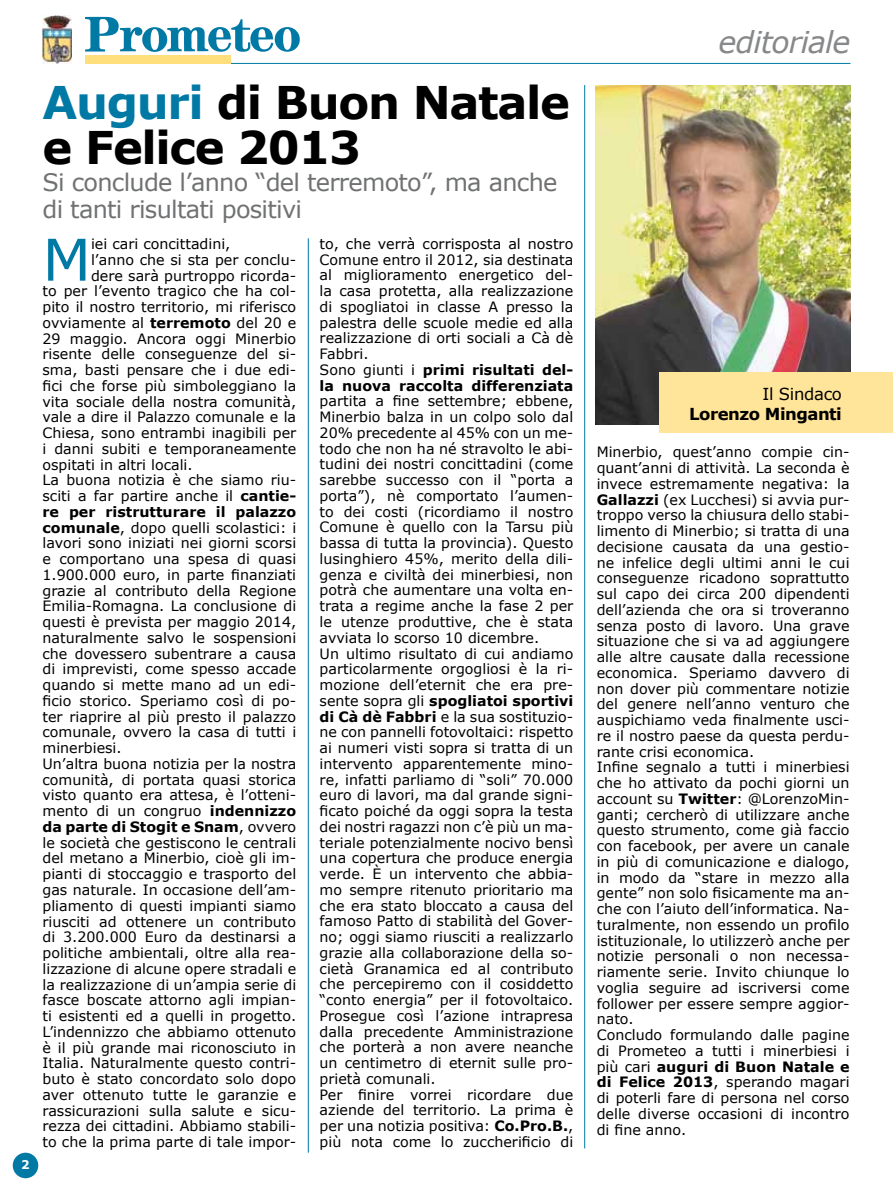
<style>
.page{position:relative;width:893px;height:1191px;background:#fff}
.page>*{position:absolute;margin:0;border:0;box-sizing:border-box;transform-origin:0 0}
.t1{font:57.6px "Verdana";color:#0079a5}
.t2{font:700 45px/44.2px "Verdana";letter-spacing:-.03em;color:#000}
.t3{font:italic 30px "Verdana";letter-spacing:-.03em;color:#87888a}
.t4{font:24px/27px "Verdana";letter-spacing:-.03em;color:#707172}
.t5{font:700 16.5px "Verdana";letter-spacing:-.03em;color:#000}
.t6{font:16.5px "Verdana";letter-spacing:-.02em;color:#000}
.t7{font:14.25px/15.8px "Verdana";color:#000}
.t8{font:700 14.25px "Verdana";color:#000}
.t9{font:700 12px "Verdana";color:#fff}
.s1{color:#0079a5}
.s2{font-weight:700}
.s3{font-weight:400}
</style>
<div class="page">
<hr style="left:85px;top:63px;width:765px;height:1px;background:#0079a5">
<svg style="left:85px;top:17px;width:215px;height:35px"></svg>
<div style="left:85px;top:55px;width:146px;height:9px;background:#ffde7c"></div>
<img style="left:42px;top:16px;width:29px;height:47px">
<img style="left:595px;top:85px;width:255px;height:339px">
<div style="left:659px;top:372px;width:234px;height:61px;background:#ffe59a"></div>
<hr style="left:308px;top:238px;width:1px;height:914px;background:#0079a5">
<hr style="left:584px;top:85px;width:1px;height:1063px;background:#0079a5">
<div style="left:13px;top:1152px;width:25px;height:26px;background:#0079a5;border-radius:50%"></div>
<p class="t9" style="left:21px;top:1157px;width:10px">2</p>
<h2 class="t2" style="left:43px;top:81px;width:529px"><span class="s1">Auguri</span> di Buon Natale e Felice 2013</h2>
<h3 class="t4" style="left:43px;top:169px;width:516px">Si conclude l’anno “del terremoto”, ma anche di tanti risultati positivi</h3>
<h1 class="t1" style="left:43px;top:223px;width:50px">M</h1>
<p class="t7" style="left:91px;top:236px;width:141px">iei cari concittadini,</p>
<p class="t7" style="left:91px;top:252px;width:207px">l’anno che si sta per conclu-</p>
<p class="t7" style="left:91px;top:268px;width:207px">dere sarà purtroppo ricorda-</p>
<p class="t7" style="left:43px;top:283px;width:255px">to per l’evento tragico che ha col-</p>
<p class="t7" style="left:43px;top:299px;width:255px">pito il nostro territorio, mi riferisco</p>
<p class="t7" style="left:43px;top:315px;width:255px">ovviamente al <span class="s2">terremoto</span> del 20 e</p>
<p class="t7" style="left:43px;top:331px;width:255px">29 maggio. Ancora oggi Minerbio</p>
<p class="t7" style="left:43px;top:346px;width:255px">risente delle conseguenze del si-</p>
<p class="t7" style="left:43px;top:362px;width:255px">sma, basti pensare che i due edi-</p>
<p class="t7" style="left:43px;top:378px;width:255px">fici che forse più simboleggiano la</p>
<p class="t7" style="left:43px;top:394px;width:255px">vita sociale della nostra comunità,</p>
<p class="t7" style="left:43px;top:409px;width:255px">vale a dire il Palazzo comunale e la</p>
<p class="t7" style="left:43px;top:425px;width:255px">Chiesa, sono entrambi inagibili per</p>
<p class="t7" style="left:43px;top:441px;width:255px">i danni subiti e temporaneamente</p>
<p class="t7" style="left:43px;top:457px;width:152px">ospitati in altri locali.</p>
<p class="t7" style="left:43px;top:472px;width:255px">La buona notizia è che siamo riu-</p>
<p class="t7" style="left:43px;top:488px;width:255px">sciti a far partire anche il <span class="s2">cantie-</span></p>
<p class="t8" style="left:43px;top:502px;width:255px">re per ristrutturare il palazzo</p>
<p class="t7" style="left:43px;top:520px;width:255px"><span class="s2">comunale</span>, dopo quelli scolastici: i</p>
<p class="t7" style="left:43px;top:535px;width:255px">lavori sono iniziati nei giorni scorsi</p>
<p class="t7" style="left:43px;top:551px;width:255px">e comportano una spesa di quasi</p>
<p class="t7" style="left:43px;top:567px;width:255px">1.900.000 euro, in parte finanziati</p>
<p class="t7" style="left:43px;top:583px;width:255px">grazie al contributo della Regione</p>
<p class="t7" style="left:43px;top:598px;width:255px">Emilia-Romagna. La conclusione di</p>
<p class="t7" style="left:43px;top:614px;width:255px">questi è prevista per maggio 2014,</p>
<p class="t7" style="left:43px;top:630px;width:255px">naturalmente salvo le sospensioni</p>
<p class="t7" style="left:43px;top:646px;width:255px">che dovessero subentrare a causa</p>
<p class="t7" style="left:43px;top:661px;width:255px">di imprevisti, come spesso accade</p>
<p class="t7" style="left:43px;top:677px;width:255px">quando si mette mano ad un edi-</p>
<p class="t7" style="left:43px;top:693px;width:255px">ficio storico. Speriamo così di po-</p>
<p class="t7" style="left:43px;top:709px;width:255px">ter riaprire al più presto il palazzo</p>
<p class="t7" style="left:43px;top:724px;width:255px">comunale, ovvero la casa di tutti i</p>
<p class="t7" style="left:43px;top:740px;width:81px">minerbiesi.</p>
<p class="t7" style="left:43px;top:756px;width:255px">Un’altra buona notizia per la nostra</p>
<p class="t7" style="left:43px;top:772px;width:255px">comunità, di portata quasi storica</p>
<p class="t7" style="left:43px;top:787px;width:255px">visto quanto era attesa, è l’otteni-</p>
<p class="t7" style="left:43px;top:803px;width:255px">mento di un congruo <span class="s2">indennizzo</span></p>
<p class="t8" style="left:43px;top:817px;width:255px">da parte di Stogit e Snam<span class="s3">, ovvero</span></p>
<p class="t7" style="left:43px;top:835px;width:255px">le società che gestiscono le centrali</p>
<p class="t7" style="left:43px;top:850px;width:255px">del metano a Minerbio, cioè gli im-</p>
<p class="t7" style="left:43px;top:866px;width:255px">pianti di stoccaggio e trasporto del</p>
<p class="t7" style="left:43px;top:882px;width:255px">gas naturale. In occasione dell’am-</p>
<p class="t7" style="left:43px;top:898px;width:255px">pliamento di questi impianti siamo</p>
<p class="t7" style="left:43px;top:913px;width:255px">riusciti ad ottenere un contributo</p>
<p class="t7" style="left:43px;top:929px;width:255px">di 3.200.000 Euro da destinarsi a</p>
<p class="t7" style="left:43px;top:945px;width:255px">politiche ambientali, oltre alla rea-</p>
<p class="t7" style="left:43px;top:961px;width:255px">lizzazione di alcune opere stradali e</p>
<p class="t7" style="left:43px;top:976px;width:255px">la realizzazione di un’ampia serie di</p>
<p class="t7" style="left:43px;top:992px;width:255px">fasce boscate attorno agli impian-</p>
<p class="t7" style="left:43px;top:1008px;width:255px">ti esistenti ed a quelli in progetto.</p>
<p class="t7" style="left:43px;top:1024px;width:255px">L’indennizzo che abbiamo ottenuto</p>
<p class="t7" style="left:43px;top:1039px;width:255px">è il più grande mai riconosciuto in</p>
<p class="t7" style="left:43px;top:1055px;width:255px">Italia. Naturalmente questo contri-</p>
<p class="t7" style="left:43px;top:1071px;width:255px">buto è stato concordato solo dopo</p>
<p class="t7" style="left:43px;top:1087px;width:255px">aver ottenuto tutte le garanzie e</p>
<p class="t7" style="left:43px;top:1102px;width:255px">rassicurazioni sulla salute e sicu-</p>
<p class="t7" style="left:43px;top:1118px;width:255px">rezza dei cittadini. Abbiamo stabili-</p>
<p class="t7" style="left:43px;top:1134px;width:255px">to che la prima parte di tale impor-</p>
<p class="t7" style="left:320px;top:236px;width:255px">to, che verrà corrisposta al nostro<br>Comune entro il 2012, sia destinata al miglioramento energetico del&shy;la casa protetta, alla realizzazione di spogliatoi in classe A presso la palestra delle scuole medie ed alla realizzazione di orti sociali a Cà dè<br>Fabbri.<br>Sono giunti i <span class="s2">primi risultati del&shy;la nuova raccolta differenziata</span></p>
<p class="t7" style="left:320px;top:393px;width:255px">partita a fine settembre; ebbene, Minerbio balza in un colpo solo dal 20% precedente al 45% con un me&shy;todo che non ha né stravolto le abi&shy;tudini dei nostri concittadini (come sarebbe successo con il “porta a porta”), nè comportato l’aumen&shy;to dei costi (ricordiamo il nostro Comune è quello con la Tarsu più bassa di tutta la provincia). Questo lusinghiero 45%, merito della dili&shy;genza e civiltà dei minerbiesi, non potrà che aumentare una volta en&shy;trata a regime anche la fase 2 per le utenze produttive, che è stata avviata lo scorso 10 dicembre.<br>Un ultimo risultato di cui andiamo particolarmente orgogliosi è la ri&shy;mozione dell’eternit che era pre&shy;sente sopra gli <span class="s2">spogliatoi sportivi di Cà dè Fabbri</span> e la sua sostituzio&shy;ne con pannelli fotovoltaici: rispetto ai numeri visti sopra si tratta di un intervento apparentemente mino&shy;re, infatti parliamo di “soli” 70.000 euro di lavori, ma dal grande signi&shy;ficato poiché da oggi sopra la testa dei nostri ragazzi non c’è più un ma&shy;teriale potenzialmente nocivo bensì una copertura che produce energia verde. È un intervento che abbia&shy;mo sempre ritenuto prioritario ma che era stato bloccato a causa del famoso Patto di stabilità del Gover&shy;no; oggi siamo riusciti a realizzarlo grazie alla collaborazione della so&shy;cietà Granamica ed al contributo che percepiremo con il cosiddetto “conto energia” per il fotovoltaico.<br>Prosegue così l’azione intrapresa dalla precedente Amministrazione che porterà a non avere neanche un centimetro di eternit sulle pro&shy;prietà comunali.<br>Per finire vorrei ricordare due aziende del territorio. La prima è per una notizia positiva: <span class="s2">Co.Pro.B.</span>, più nota come lo zuccherificio di</p>
<h3 class="t3" style="left:719px;top:23px;width:133px">editoriale</h3>
<p class="t6" style="left:763px;top:383px;width:81px">Il Sindaco</p>
<p class="t5" style="left:689px;top:403px;width:154px">Lorenzo Minganti</p>
<p class="t7" style="left:597px;top:444px;width:254px">Minerbio, quest’anno compie cin&shy;quant’anni di attività. La seconda è invece estremamente negativa: la <span class="s2">Gallazzi</span> (ex Lucchesi) si avvia pur&shy;troppo verso la chiusura dello stabi&shy;limento di Minerbio; si tratta di una decisione causata da una gestio&shy;ne infelice degli ultimi anni le cui conseguenze ricadono soprattutto sul capo dei circa 200 dipendenti dell’azienda che ora si troveranno senza posto di lavoro. Una grave situazione che si va ad aggiungere alle altre causate dalla recessione economica. Speriamo davvero di non dover più commentare notizie del genere nell’anno venturo che auspichiamo veda finalmente usci&shy;re il nostro paese da questa perdu&shy;rante crisi economica.<br>Infine segnalo a tutti i minerbiesi che ho attivato da pochi giorni un account su <span class="s2">Twitter</span>: @LorenzoMin&shy;ganti; cercherò di utilizzare anche questo strumento, come già faccio con facebook, per avere un canale in più di comunicazione e dialogo, in modo da “stare in mezzo alla gente” non solo fisicamente ma an&shy;che con l’aiuto dell’informatica. Na&shy;turalmente, non essendo un profilo istituzionale, lo utilizzerò anche per notizie personali o non necessa&shy;riamente serie. Invito chiunque lo voglia seguire ad iscriversi come follower per essere sempre aggior&shy;nato.<br>Concludo formulando dalle pagine di Prometeo a tutti i minerbiesi i più cari <span class="s2">auguri di Buon Natale e di Felice 2013</span>, sperando magari di poterli fare di persona nel corso delle diverse occasioni di incontro di fine anno.</p>
</div>
